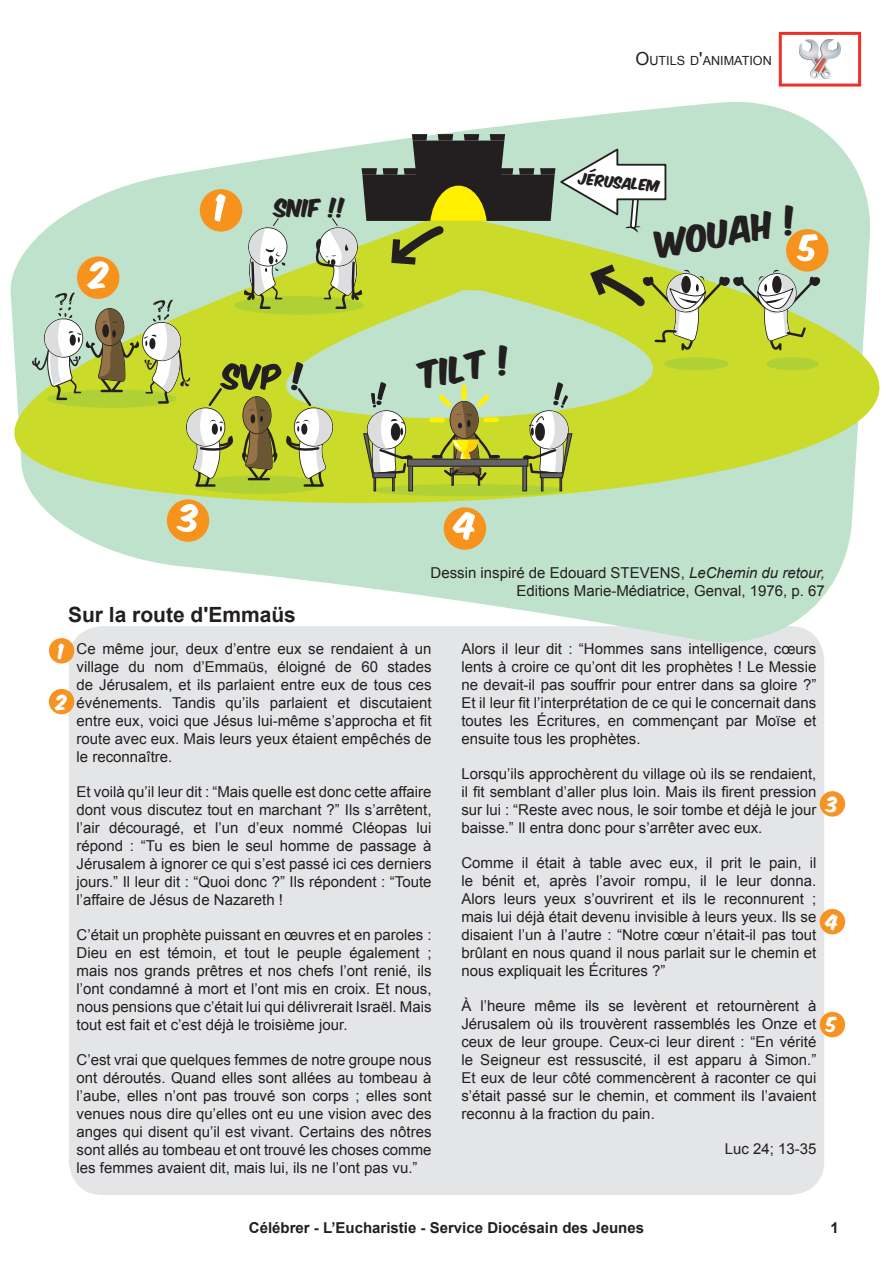
<style>
.page{position:relative;width:893px;height:1263px;background:#fff}
.page>*{position:absolute;margin:0;border:0;box-sizing:border-box;transform-origin:0 0}
.t1{font:31.5px "Komika Axis";color:#231f20}
.t2{font:21.15px "Komika Axis";color:#231f20}
.Texte{font:700 21px "Arial";color:#231f20}
.Texte-2{font:18px "Komika Axis";color:#fff}
.Texte-3{font:15px/18px "Arial";color:#231f20;text-align:justify}
.t3{font:700 15px "Arial";color:#231f20}
.t4{font:13.65px "Komika Axis";color:#231f20}
.Texte-4{font:12.6px "Arial";color:#231f20}
.s1{font-size:18px}
.s2{font-style:italic}
</style>
<div class="page">
<div style="left:69px;top:626px;width:755px;height:569px;background:#e4e5e7;border-radius:34px"></div>
<svg style="left:49px;top:102px;width:821px;height:547px"></svg>
<div style="left:444px;top:507px;width:42px;height:43px;background:#f7931d;border-radius:50%"></div>
<svg style="left:10px;top:220px;width:870px;height:323px;fill:#bfe2cd"></svg>
<svg style="left:822px;top:290px;width:33px;height:147px;background:#c6dd63"></svg>
<div style="left:372px;top:484px;width:192px;height:12px;background:#b0d136;border-radius:50%"></div>
<div style="left:195px;top:476px;width:129px;height:18px;background:#b0d136;border-radius:50%"></div>
<svg style="left:31px;top:134px;width:791px;height:357px;background:#bccf82"></svg>
<div style="left:49px;top:638px;width:25px;height:25px;background:#f69323;border-radius:50%"></div>
<div style="left:49px;top:689px;width:25px;height:25px;background:#f69323;border-radius:50%"></div>
<div style="left:820px;top:791px;width:25px;height:26px;background:#f69323;border-radius:50%"></div>
<div style="left:820px;top:909px;width:25px;height:25px;background:#f69323;border-radius:50%"></div>
<div style="left:820px;top:1012px;width:25px;height:25px;background:#f69323;border-radius:50%"></div>
<img style="left:800px;top:40px;width:40px;height:38px">
<div style="left:779px;top:32px;width:82px;height:55px;border:3px solid #ee2f2a"></div>
<p class="Texte-4" style="left:635px;top:53px;width:138px"><span class="s1">O</span>utils d<span class="s1">'</span>animation</p>
<p class="t2" style="left:275px;top:197px;width:72px">Snif !!</p>
<p class="Texte" style="left:68px;top:601px;width:229px">Sur la route d'Emmaüs</p>
<p class="t4" style="left:580px;top:171px;width:83px;rotate:6deg">jérusalem</p>
<p class="t1" style="left:417px;top:360px;width:94px;rotate:-10deg">tILT !</p>
<p class="t1" style="left:654px;top:229px;width:143px;rotate:-10deg">Wouah !</p>
<p class="Texte-3" style="left:431px;top:563px;width:396px;text-align:right">Dessin inspiré de Edouard STEVENS, <span class="s2">LeChemin du retour,<br></span>Editions Marie-Médiatrice, Genval, 1976, p. 67</p>
<p class="Texte-2" style="left:58px;top:642px;width:8px">1</p>
<p class="Texte-2" style="left:56px;top:693px;width:13px">2</p>
<p class="Texte-3" style="left:77px;top:640px;width:357px">Ce même jour, deux d’entre eux se rendaient à un village du nom d’Emmaüs, éloigné de 60 stades de Jérusalem, et ils parlaient entre eux de tous ces événements. Tandis qu’ils parlaient et discutaient entre eux, voici que Jésus lui-même s’approcha et fit route avec eux. Mais leurs yeux étaient empêchés de le reconnaître.</p>
<p class="Texte-3" style="left:77px;top:783px;width:357px">Et voilà qu’il leur dit : “Mais quelle est donc cette affaire dont vous discutez tout en marchant ?” Ils s’arrêtent, l’air découragé, et l’un d’eux nommé Cléopas lui répond : “Tu es bien le seul homme de passage à Jérusalem à ignorer ce qui s’est passé ici ces derniers jours.” Il leur dit : “Quoi donc ?” Ils répondent : “Toute l’affaire de Jésus de Nazareth !</p>
<p class="Texte-3" style="left:77px;top:926px;width:357px">C’était un prophète puissant en œuvres et en paroles :<br>Dieu en est témoin, et tout le peuple également ; mais nos grands prêtres et nos chefs l’ont renié, ils l’ont condamné à mort et l’ont mis en croix. Et nous, nous pensions que c’était lui qui délivrerait Israël. Mais tout est fait et c’est déjà le troisième jour.</p>
<p class="Texte-3" style="left:77px;top:1051px;width:357px">C’est vrai que quelques femmes de notre groupe nous ont déroutés. Quand elles sont allées au tombeau à l’aube, elles n’ont pas trouvé son corps ; elles sont venues nous dire qu’elles ont eu une vision avec des anges qui disent qu’il est vivant. Certains des nôtres sont allés au tombeau et ont trouvé les choses comme les femmes avaient dit, mais lui, ils ne l’ont pas vu.”</p>
<p class="Texte-3" style="left:461px;top:640px;width:357px">Alors il leur dit : “Hommes sans intelligence, cœurs lents à croire ce qu’ont dit les prophètes ! Le Messie ne devait-il pas souffrir pour entrer dans sa gloire ?” Et il leur fit l’interprétation de ce qui le concernait dans toutes les Écritures, en commençant par Moïse et ensuite tous les prophètes.</p>
<p class="Texte-3" style="left:461px;top:765px;width:357px">Lorsqu’ils approchèrent du village où ils se rendaient, il fit semblant d’aller plus loin. Mais ils firent pression sur lui : “Reste avec nous, le soir tombe et déjà le jour baisse.” Il entra donc pour s’arrêter avec eux.</p>
<p class="Texte-3" style="left:461px;top:854px;width:357px">Comme il était à table avec eux, il prit le pain, il le bénit et, après l’avoir rompu, il le leur donna.<br>Alors leurs yeux s’ouvrirent et ils le reconnurent ; mais lui déjà était devenu invisible à leurs yeux. Ils se disaient l’un à l’autre : “Notre cœur n’était-il pas tout brûlant en nous quand il nous parlait sur le chemin et nous expliquait les Écritures ?”</p>
<p class="Texte-3" style="left:461px;top:997px;width:357px">À l’heure même ils se levèrent et retournèrent à Jérusalem où ils trouvèrent rassemblés les Onze et ceux de leur groupe. Ceux-ci leur dirent : “En vérité le Seigneur est ressuscité, il est apparu à Simon.” Et eux de leur côté commencèrent à raconter ce qui s’était passé sur le chemin, et comment ils l’avaient reconnu à la fraction du pain.</p>
<p class="Texte-3" style="left:725px;top:1140px;width:93px">Luc 24; 13-35</p>
<p class="Texte-2" style="left:827px;top:795px;width:13px">3</p>
<p class="Texte-2" style="left:826px;top:913px;width:14px">4</p>
<p class="Texte-2" style="left:826px;top:1016px;width:12px">5</p>
<p class="t3" style="left:249px;top:1218px;width:397px">Célébrer - L’Eucharistie - Service Diocésain des Jeunes</p>
</div>
